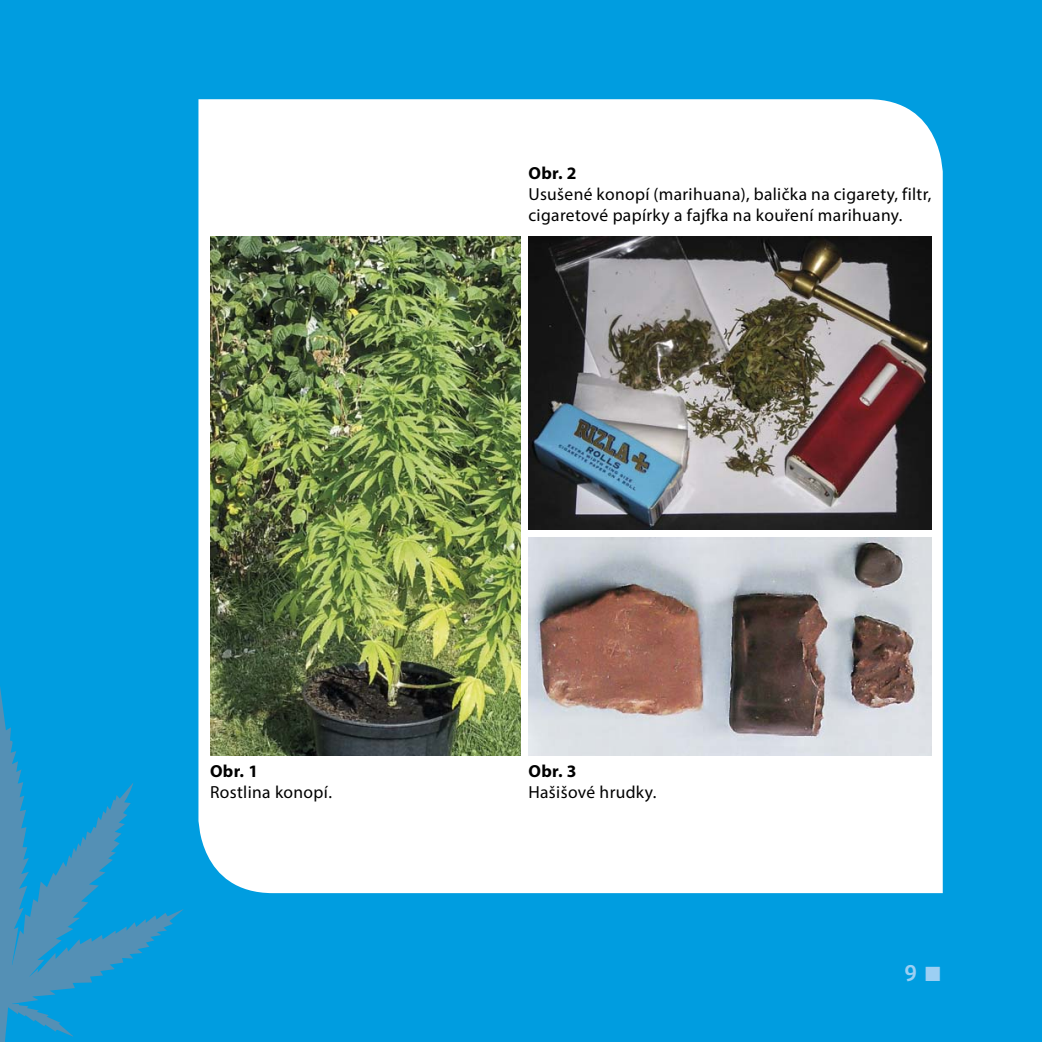
<style>
.page{position:relative;width:1042px;height:1042px;background:#009de0}
.page>*{position:absolute;margin:0;border:0;box-sizing:border-box;transform-origin:0 0}
.t1{font:24.5px "Bree Serif";color:#9ccff3}
.t2{font:17.5px/21px "Myriad Pro";letter-spacing:.02em;color:#000}
.t3{font:700 17.5px "Myriad Pro";letter-spacing:.02em;color:#000}
.s1{font-family:"Lucida Sans Unicode"}
</style>
<div class="page">
<div style="left:198px;top:99px;width:745px;height:794px;background:#fff"></div>
<svg style="left:0;top:687px;width:183px;height:355px"></svg>
<img style="left:210px;top:236px;width:311px;height:520px">
<img style="left:528px;top:236px;width:403px;height:293px">
<img style="left:528px;top:537px;width:403px;height:219px">
<p class="t3" style="left:528px;top:166px;width:50px">Obr. 2</p>
<p class="t2" style="left:528px;top:185px;width:404px">Usušené konopí (marihuana), balička na cigarety, filtr, cigaretové papírky a fajfka na kouření marihuany.</p>
<p class="t3" style="left:210px;top:764px;width:50px">Obr. 1</p>
<p class="t2" style="left:210px;top:783px;width:123px">Rostlina konopí.</p>
<p class="t3" style="left:528px;top:764px;width:50px">Obr. 3</p>
<p class="t2" style="left:528px;top:783px;width:129px">Hašišové hrudky.</p>
<h1 class="t1" style="left:904px;top:963px;width:40px">9 <span class="s1">∎</span></h1>
</div>
